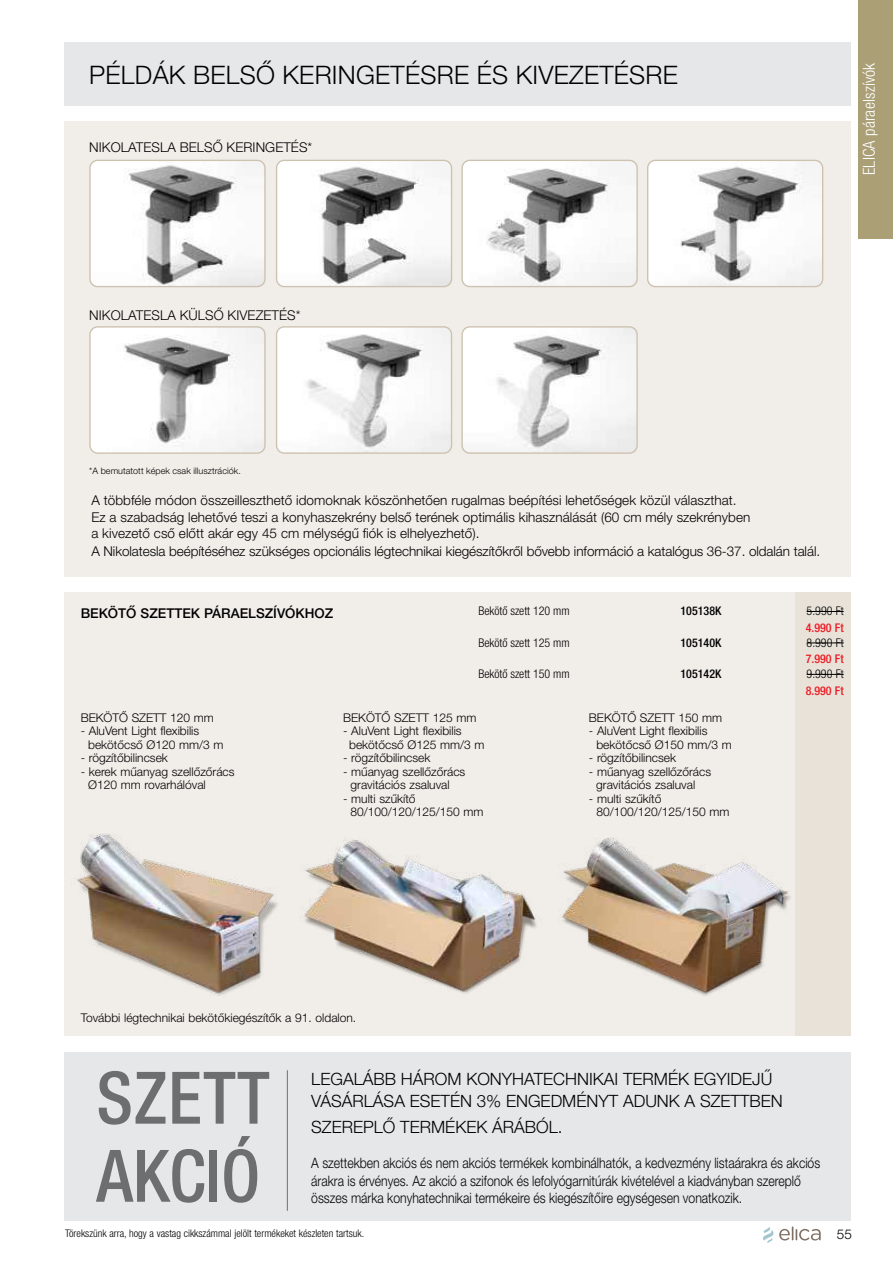
<style>
.page{position:relative;width:893px;height:1263px;background:#fff}
.page>*{position:absolute;margin:0;border:0;box-sizing:border-box;transform-origin:0 0}
.t1{font:500 condensed 72.45px/78px "Helvetica Neue LT Pro";letter-spacing:.01em;color:#6d6e70}
.t2{font:300 25.5px "Helvetica Neue LT Pro";letter-spacing:.01em;color:#000}
.t3{font:300 16.95px/22.6px "Helvetica Neue LT Pro";color:#000}
.t4{font:300 condensed 16.5px "Helvetica Neue LT Pro";letter-spacing:.01em;color:#fff}
.t5{font:300 14.4px/17.2px "Helvetica Neue LT Pro";color:#000;scale:.85 1}
.t6{font:300 13.5px/16.5px "Helvetica Neue LT Pro";letter-spacing:.005em;color:#000}
.t7{font:500 13.5px "Helvetica Neue LT Pro";color:#000}
.t8{font:300 12px/13.5px "Helvetica Neue LT Pro";color:#000}
.t9{font:300 condensed 12px "Helvetica Neue LT Pro";color:#000}
.t10{font:500 condensed 12px "Helvetica Neue LT Pro";color:#000}
.t11{font:500 condensed 12px "Helvetica Neue LT Pro";color:#ed1c24}
.t12{font:300 condensed 10.5px "Helvetica Neue LT Pro";color:#000}
.t13{font:300 9px "Helvetica Neue LT Pro";letter-spacing:.005em;color:#000}
</style>
<div class="page">
<div style="left:64px;top:121px;width:786px;height:455px;background:#f1eee9"></div>
<div style="left:64px;top:592px;width:744px;height:444px;background:#f1eee9"></div>
<div style="left:795px;top:592px;width:55px;height:444px;background:#e8e2d9"></div>
<hr style="left:807px;top:611px;width:37px;height:1px;background:#000">
<hr style="left:807px;top:643px;width:37px;height:1px;background:#000">
<hr style="left:807px;top:674px;width:37px;height:1px;background:#000">
<img style="left:77px;top:834px;width:201px;height:162px">
<img style="left:300px;top:839px;width:237px;height:155px">
<img style="left:562px;top:837px;width:229px;height:159px">
<div style="left:859px;top:0;width:34px;height:238px;background:#ab9f76"></div>
<div style="left:64px;top:1052px;width:786px;height:169px;background:#e6e7e8"></div>
<hr style="left:287px;top:1070px;width:1px;height:141px;background:#6d6e70">
<div style="left:64px;top:43px;width:786px;height:63px;background:#e6e7e8"></div>
<svg style="left:763px;top:1226px;width:58px;height:17px"></svg>
<img style="left:91px;top:160px;width:173px;height:125px">
<div style="left:89px;top:160px;width:177px;height:127px;border:1px solid #cdc1af;border-radius:8px"></div>
<img style="left:278px;top:160px;width:174px;height:127px">
<div style="left:276px;top:160px;width:176px;height:127px;border:1px solid #cdc1af;border-radius:8px"></div>
<img style="left:463px;top:160px;width:173px;height:125px">
<div style="left:461px;top:160px;width:177px;height:127px;border:1px solid #cdc1af;border-radius:8px"></div>
<img style="left:649px;top:160px;width:174px;height:127px">
<div style="left:647px;top:160px;width:176px;height:127px;border:1px solid #cdc1af;border-radius:8px"></div>
<img style="left:91px;top:328px;width:173px;height:124px">
<div style="left:89px;top:326px;width:177px;height:128px;border:1px solid #cdc1af;border-radius:8px"></div>
<img style="left:278px;top:328px;width:172px;height:124px">
<div style="left:276px;top:326px;width:176px;height:128px;border:1px solid #cdc1af;border-radius:8px"></div>
<img style="left:463px;top:328px;width:173px;height:124px">
<div style="left:461px;top:326px;width:177px;height:128px;border:1px solid #cdc1af;border-radius:8px"></div>
<h2 class="t2" style="left:89px;top:59px;width:590px">PÉLDÁK BELSŐ KERINGETÉSRE ÉS KIVEZETÉSRE</h2>
<h3 class="t4" style="left:859px;top:175px;width:114px;rotate:-90deg">ELICA páraelszívók</h3>
<p class="t6" style="left:89px;top:139px;width:225px">NIKOLATESLA BELSŐ KERINGETÉS*</p>
<p class="t6" style="left:89px;top:306px;width:213px">NIKOLATESLA KÜLSŐ KIVEZETÉS*</p>
<p class="t13" style="left:89px;top:465px;width:153px">*A bemutatott képek csak illusztrációk.</p>
<p class="t6" style="left:91px;top:492px;width:660px">A többféle módon összeilleszthető idomoknak köszönhetően rugalmas beépítési lehetőségek közül választhat.<br>Ez a szabadság lehetővé teszi a konyhaszekrény belső terének optimális kihasználását (60 cm mély szekrényben a kivezető cső előtt akár egy 45 cm mélységű fiók is elhelyezhető).</p>
<p class="t6" style="left:91px;top:543px;width:730px">A Nikolatesla beépítéséhez szükséges opcionális légtechnikai kiegészítőkről bővebb információ a katalógus 36-37. oldalán talál.</p>
<p class="t7" style="left:81px;top:605px;width:254px">BEKÖTŐ SZETTEK PÁRAELSZÍVÓKHOZ</p>
<p class="t9" style="left:478px;top:604px;width:93px">Bekötő szett 120 mm</p>
<p class="t10" style="left:680px;top:604px;width:42px">105138K</p>
<p class="t9" style="left:807px;top:604px;width:39px">5.990 Ft</p>
<p class="t11" style="left:806px;top:620px;width:39px">4.990 Ft</p>
<p class="t9" style="left:478px;top:636px;width:93px">Bekötő szett 125 mm</p>
<p class="t10" style="left:680px;top:635px;width:42px">105140K</p>
<p class="t9" style="left:807px;top:636px;width:39px">8.990 Ft</p>
<p class="t11" style="left:806px;top:652px;width:39px">7.990 Ft</p>
<p class="t9" style="left:478px;top:667px;width:93px">Bekötő szett 150 mm</p>
<p class="t10" style="left:680px;top:667px;width:42px">105142K</p>
<p class="t9" style="left:807px;top:667px;width:39px">9.990 Ft</p>
<p class="t11" style="left:806px;top:683px;width:39px">8.990 Ft</p>
<p class="t8" style="left:81px;top:711px;width:135px">BEKÖTŐ SZETT 120 mm</p>
<p class="t8" style="left:88px;top:724px;width:137px;text-indent:-8px">- AluVent Light flexibilis bekötőcső Ø120 mm/3 m</p>
<p class="t8" style="left:81px;top:751px;width:89px">- rögzítőbilincsek</p>
<p class="t8" style="left:88px;top:765px;width:148px;text-indent:-8px">- kerek műanyag szellőzőrács<br>Ø120 mm rovarhálóval</p>
<p class="t8" style="left:343px;top:711px;width:135px">BEKÖTŐ SZETT 125 mm</p>
<p class="t8" style="left:349px;top:724px;width:137px;text-indent:-6px">- AluVent Light flexibilis bekötőcső Ø125 mm/3 m</p>
<p class="t8" style="left:343px;top:751px;width:89px">- rögzítőbilincsek</p>
<p class="t8" style="left:351px;top:765px;width:116px;text-indent:-8px">- műanyag szellőzőrács gravitációs zsaluval</p>
<p class="t8" style="left:350px;top:792px;width:135px;text-indent:-7px">- multi szűkítő<br>80/100/120/125/150 mm</p>
<p class="t8" style="left:81px;top:1011px;width:277px">További légtechnikai bekötőkiegészítők a 91. oldalon.</p>
<p class="t8" style="left:589px;top:711px;width:135px">BEKÖTŐ SZETT 150 mm</p>
<p class="t8" style="left:596px;top:724px;width:137px;text-indent:-8px">- AluVent Light flexibilis bekötőcső Ø150 mm/3 m</p>
<p class="t8" style="left:589px;top:751px;width:89px">- rögzítőbilincsek</p>
<p class="t8" style="left:596px;top:765px;width:116px;text-indent:-7px">- műanyag szellőzőrács gravitációs zsaluval</p>
<p class="t8" style="left:596px;top:792px;width:135px;text-indent:-8px">- multi szűkítő<br>80/100/120/125/150 mm</p>
<h1 class="t1" style="left:96px;top:1058px;width:175px">SZETT<br>AKCIÓ</h1>
<h3 class="t3" style="left:311px;top:1067px;width:473px">LEGALÁBB HÁROM KONYHATECHNIKAI TERMÉK EGYIDEJŰ<br>VÁSÁRLÁSA ESETÉN 3% ENGEDMÉNYT ADUNK A SZETTBEN</h3>
<h3 class="t3" style="left:311px;top:1115px;width:253px">SZEREPLŐ TERMÉKEK ÁRÁBÓL.</h3>
<p class="t5" style="left:311px;top:1154px;width:600px">A szettekben akciós és nem akciós termékek kombinálhatók, a kedvezmény listaárakra és akciós árakra is érvényes. Az akció a szifonok és lefolyógarnitúrák kivételével a kiadványban szereplő összes márka konyhatechnikai termékeire és kiegészítőire egységesen vonatkozik.</p>
<p class="t12" style="left:65px;top:1227px;width:300px">Törekszünk arra, hogy a vastag cikkszámmal jelölt termékeket készleten tartsuk.</p>
<p class="t6" style="left:837px;top:1225px;width:17px">55</p>
</div>
